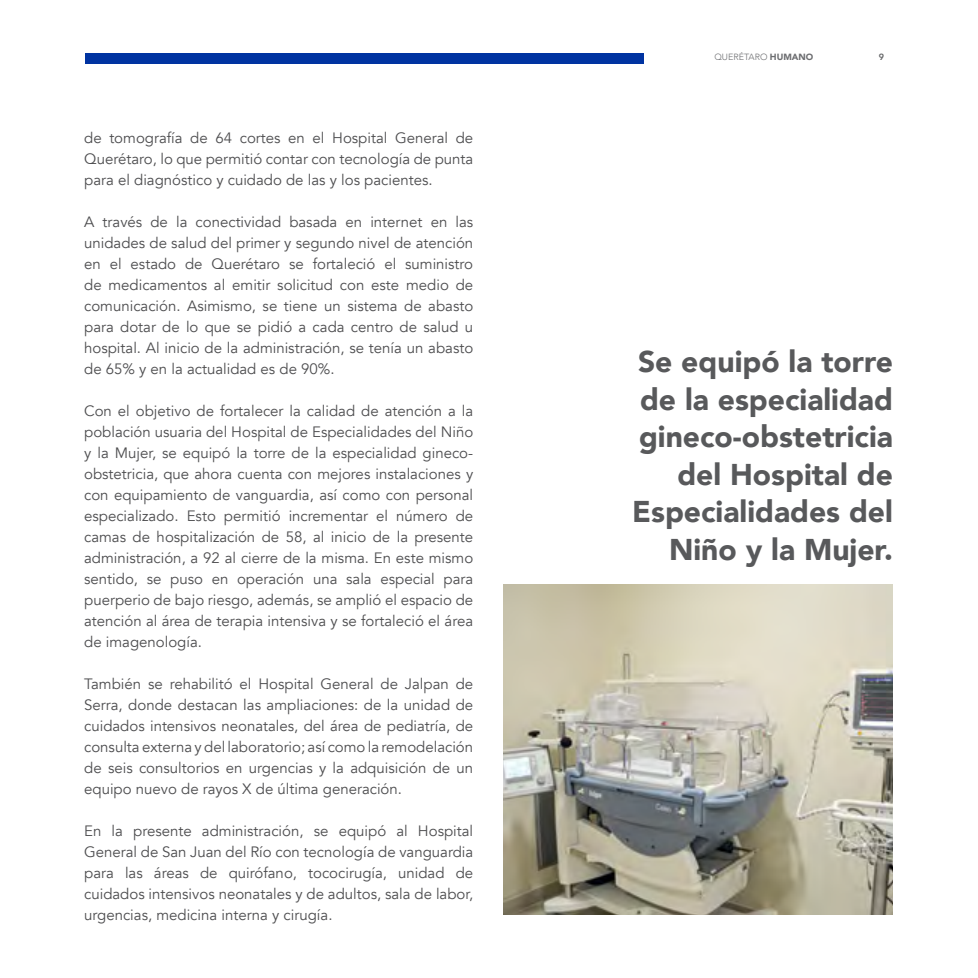
<style>
.page{position:relative;width:978px;height:978px;background:#fff}
.page>*{position:absolute;margin:0;border:0;box-sizing:border-box;transform-origin:0 0}
.t1{font:900 30px/37.5px "Avenir";color:#58595b;text-align:right}
.t2{font:15px/21px "Avenir";color:#4d4d4f;text-align:justify}
.t3{font:300 9px "Avenir";color:#6d6e71}
.t4{font:800 9px "Avenir";color:#636466}
.s1{font-weight:900}
</style>
<div class="page">
<div style="left:85px;top:53px;width:558px;height:11px;background:#0033a1"></div>
<img style="left:504px;top:584px;width:389px;height:330px">
<p class="t2" style="left:84px;top:127px;width:391px">de tomografía de 64 cortes en el Hospital General de Querétaro, lo que permitió contar con tecnología de punta para el diagnóstico y cuidado de las y los pacientes.</p>
<p class="t2" style="left:84px;top:211px;width:391px">A través de la conectividad basada en internet en las unidades de salud del primer y segundo nivel de atención en el estado de Querétaro se fortaleció el suministro de medicamentos al emitir solicitud con este medio de comunicación. Asimismo, se tiene un sistema de abasto para dotar de lo que se pidió a cada centro de salud u hospital. Al inicio de la administración, se tenía un abasto de 65% y en la actualidad es de 90%.</p>
<p class="t2" style="left:84px;top:400px;width:391px">Con el objetivo de fortalecer la calidad de atención a la población usuaria del Hospital de Especialidades del Niño y la Mujer, se equipó la torre de la especialidad gineco&shy;obstetricia, que ahora cuenta con mejores instalaciones y con equipamiento de vanguardia, así como con personal especializado. Esto permitió incrementar el número de camas de hospitalización de 58, al inicio de la presente administración, a 92 al cierre de la misma. En este mismo sentido, se puso en operación una sala especial para puerperio de bajo riesgo, además, se amplió el espacio de atención al área de terapia intensiva y se fortaleció el área de imagenología.</p>
<p class="t2" style="left:84px;top:673px;width:391px">También se rehabilitó el Hospital General de Jalpan de Serra, donde destacan las ampliaciones: de la unidad de cuidados intensivos neonatales, del área de pediatría, de consulta externa y del laboratorio; así como la remodelación de seis consultorios en urgencias y la adquisición de un equipo nuevo de rayos X de última generación.</p>
<p class="t2" style="left:84px;top:820px;width:391px">En la presente administración, se equipó al Hospital General de San Juan del Río con tecnología de vanguardia para las áreas de quirófano, tococirugía, unidad de cuidados intensivos neonatales y de adultos, sala de labor, urgencias, medicina interna y cirugía.</p>
<p class="t3" style="left:714px;top:52px;width:101px">QUERÉTARO <span class="s1">HUMANO</span></p>
<p class="t4" style="left:879px;top:50px;width:7px">9</p>
<h1 class="t1" style="left:632px;top:342px;width:262px">Se equipó la torre de la especialidad gineco-obstetricia del Hospital de<br>Especialidades del<br>Niño y la Mujer.</h1>
</div>
